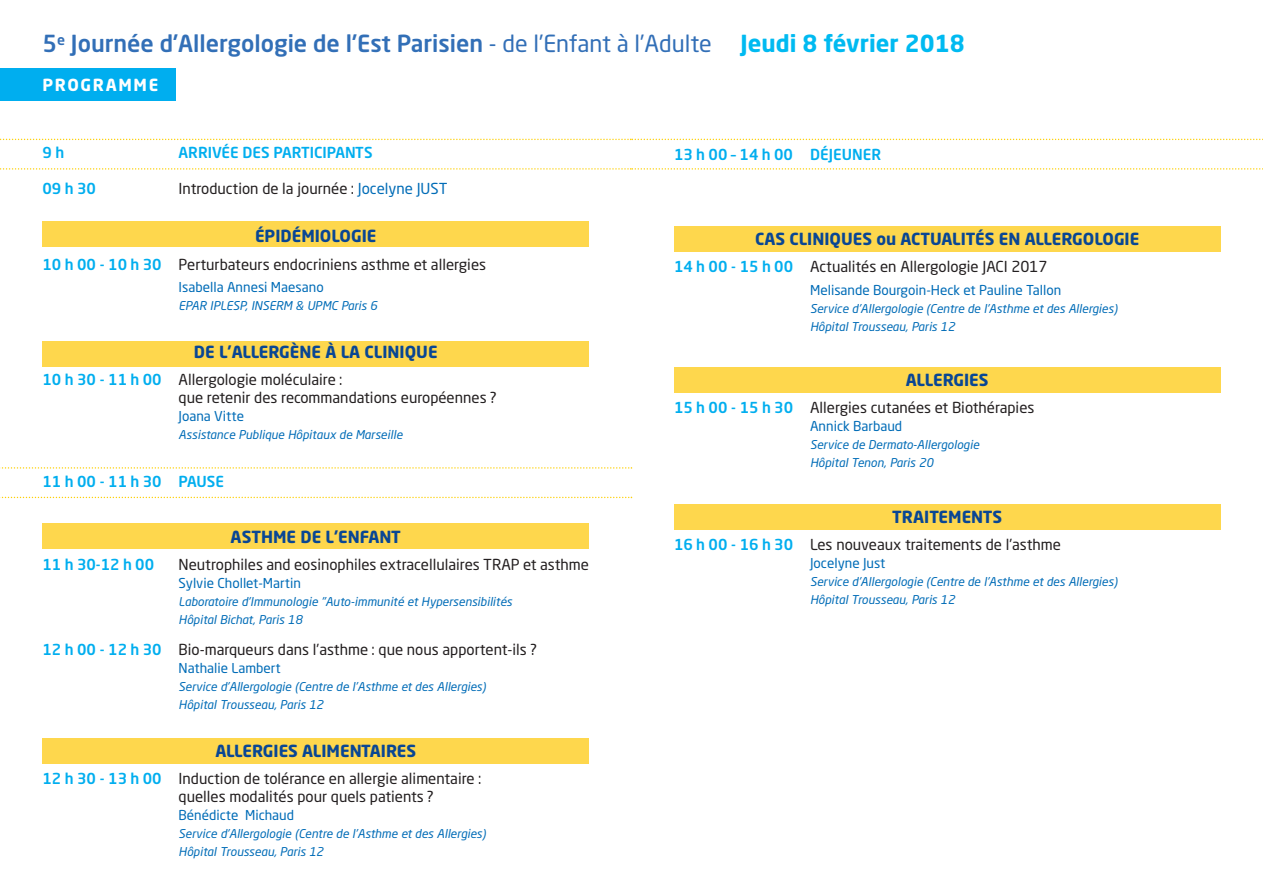
<style>
.page{position:relative;width:1263px;height:893px;background:#fff}
.page>*{position:absolute;margin:0;border:0;box-sizing:border-box;transform-origin:0 0}
.t1{font:500 23.25px "Neo Sans Std";color:#326fb7}
.t2{font:700 16.5px "Neo Sans Std";color:#094694}
.t3{font:700 16.5px "Neo Sans Std";letter-spacing:.1em;color:#fff}
.t4{font:15px/18px "Neo Sans Std";color:#231f20}
.t5{font:500 15px "Neo Sans Std";color:#00aeef}
.t6{font:13.5px "Neo Sans Std";color:#006cb7}
.t7{font:italic 12px/18px "Neo Sans Std";color:#006cb7}
.s1{font-weight:400}
.s2{font-weight:700;color:#00baf1}
.s3{color:#006cb7}
.s4{font-weight:500;color:#00aeef}
</style>
<div class="page">
<div style="left:0;top:68px;width:175px;height:32px;background:#00aeef"></div>
<div style="left:43px;top:222px;width:546px;height:25px;background:#fed74d"></div>
<div style="left:43px;top:342px;width:546px;height:25px;background:#fed74d"></div>
<div style="left:43px;top:523px;width:546px;height:26px;background:#fed74d"></div>
<div style="left:43px;top:738px;width:546px;height:25px;background:#fed74d"></div>
<svg style="left:0;top:467px;width:632px;height:2px"></svg>
<svg style="left:0;top:497px;width:632px;height:1px"></svg>
<div style="left:674px;top:226px;width:546px;height:26px;background:#fed74d"></div>
<div style="left:674px;top:367px;width:546px;height:26px;background:#fed74d"></div>
<div style="left:674px;top:504px;width:546px;height:26px;background:#fed74d"></div>
<svg style="left:0;top:139px;width:1263px;height:1px"></svg>
<svg style="left:0;top:168px;width:1263px;height:2px"></svg>
<h1 class="t1" style="left:43px;top:34px;width:924px">5<sup>e</sup> Journée d’Allergologie de l’Est Parisien <span class="s1">- de l’Enfant à l’Adulte</span> <span class="s2">Jeudi 8 février 2018</span></h1>
<h2 class="t3" style="left:43px;top:78px;width:117px">PROGRAMME</h2>
<p class="t5" style="left:43px;top:147px;width:23px">9h</p>
<p class="t5" style="left:179px;top:147px;width:195px">ARRIVÉE DES PARTICIPANTS</p>
<p class="t5" style="left:43px;top:183px;width:55px">09 h 30</p>
<p class="t4" style="left:179px;top:181px;width:271px">Introduction de la journée : <span class="s3">Jocelyne JUST</span></p>
<h2 class="t2" style="left:255px;top:230px;width:123px">ÉPIDÉMIOLOGIE</h2>
<p class="t4" style="left:43px;top:256px;width:445px"><span class="s4">10 h 00 - 10 h 30</span> Perturbateurs endocriniens asthme et allergies</p>
<p class="t6" style="left:179px;top:282px;width:147px">Isabella Annesi Maesano</p>
<p class="t7" style="left:179px;top:298px;width:200px">EPAR IPLESP, INSERM &amp; UPMC Paris 6</p>
<h2 class="t2" style="left:194px;top:345px;width:245px">DE L’ALLERGÈNE À LA CLINIQUE</h2>
<p class="t4" style="left:179px;top:372px;width:320px;text-indent:-136px"><span class="s4">10 h 30 - 11 h 00</span> Allergologie moléculaire :<br>que retenir des recommandations européennes ?</p>
<p class="t6" style="left:179px;top:411px;width:67px">Joana Vitte</p>
<p class="t7" style="left:179px;top:427px;width:225px">Assistance Publique Hôpitaux de Marseille</p>
<p class="t5" style="left:43px;top:476px;width:183px">11 h 00 - 11 h 30 PAUSE</p>
<h2 class="t2" style="left:231px;top:530px;width:172px">ASTHME DE L’ENFANT</h2>
<p class="t5" style="left:43px;top:558px;width:113px">11 h 30-12 h 00</p>
<p class="t4" style="left:179px;top:556px;width:412px">Neutrophiles and eosinophiles extracellulaires TRAP et asthme</p>
<p class="t6" style="left:179px;top:577px;width:124px">Sylvie Chollet-Martin</p>
<p class="t7" style="left:179px;top:593px;width:335px">Laboratoire d'Immunologie "Auto-immunité et Hypersensibilités<br>Hôpital Bichat, Paris 18</p>
<p class="t4" style="left:43px;top:642px;width:496px"><span class="s4">12 h 00 - 12 h 30</span> Bio-marqueurs dans l’asthme : que nous apportent-ils ?</p>
<p class="t6" style="left:179px;top:663px;width:104px">Nathalie Lambert</p>
<p class="t7" style="left:179px;top:679px;width:309px">Service d’Allergologie (Centre de l’Asthme et des Allergies)<br>Hôpital Trousseau, Paris 12</p>
<h2 class="t2" style="left:215px;top:744px;width:202px">ALLERGIES ALIMENTAIRES</h2>
<p class="t4" style="left:179px;top:771px;width:304px;text-indent:-136px"><span class="s4">12 h 30 - 13 h 00</span> Induction de tolérance en allergie alimentaire : quelles modalités pour quels patients ?</p>
<p class="t6" style="left:179px;top:810px;width:117px">Bénédicte Michaud</p>
<p class="t7" style="left:179px;top:826px;width:309px">Service d’Allergologie (Centre de l’Asthme et des Allergies)<br>Hôpital Trousseau, Paris 12</p>
<p class="t5" style="left:674px;top:148px;width:209px">13 h 00 – 14 h 00 DÉJEUNER</p>
<h2 class="t2" style="left:755px;top:232px;width:386px">CAS CLINIQUES ou ACTUALITÉS EN ALLERGOLOGIE</h2>
<p class="t4" style="left:674px;top:259px;width:375px"><span class="s4">14 h 00 - 15 h 00</span> Actualités en Allergologie JACI 2017</p>
<p class="t6" style="left:810px;top:285px;width:253px">Melisande Bourgoin-Heck et Pauline Tallon</p>
<p class="t7" style="left:810px;top:300px;width:309px">Service d’Allergologie (Centre de l’Asthme et des Allergies)<br>Hôpital Trousseau, Paris 12</p>
<h2 class="t2" style="left:906px;top:373px;width:84px">ALLERGIES</h2>
<p class="t4" style="left:674px;top:400px;width:362px"><span class="s4">15 h 00 - 15 h 30</span> Allergies cutanées et Biothérapies</p>
<p class="t6" style="left:810px;top:421px;width:94px">Annick Barbaud</p>
<p class="t7" style="left:810px;top:437px;width:171px">Service de Dermato-Allergologie<br>Hôpital Tenon, Paris 20</p>
<h2 class="t2" style="left:892px;top:510px;width:111px">TRAITEMENTS</h2>
<p class="t4" style="left:674px;top:537px;width:388px"><span class="s4">16 h 00 - 16 h 30</span> Les nouveaux traitements de l’asthme</p>
<p class="t6" style="left:810px;top:558px;width:77px">Jocelyne Just</p>
<p class="t7" style="left:810px;top:573px;width:309px">Service d’Allergologie (Centre de l’Asthme et des Allergies)<br>Hôpital Trousseau, Paris 12</p>
</div>
